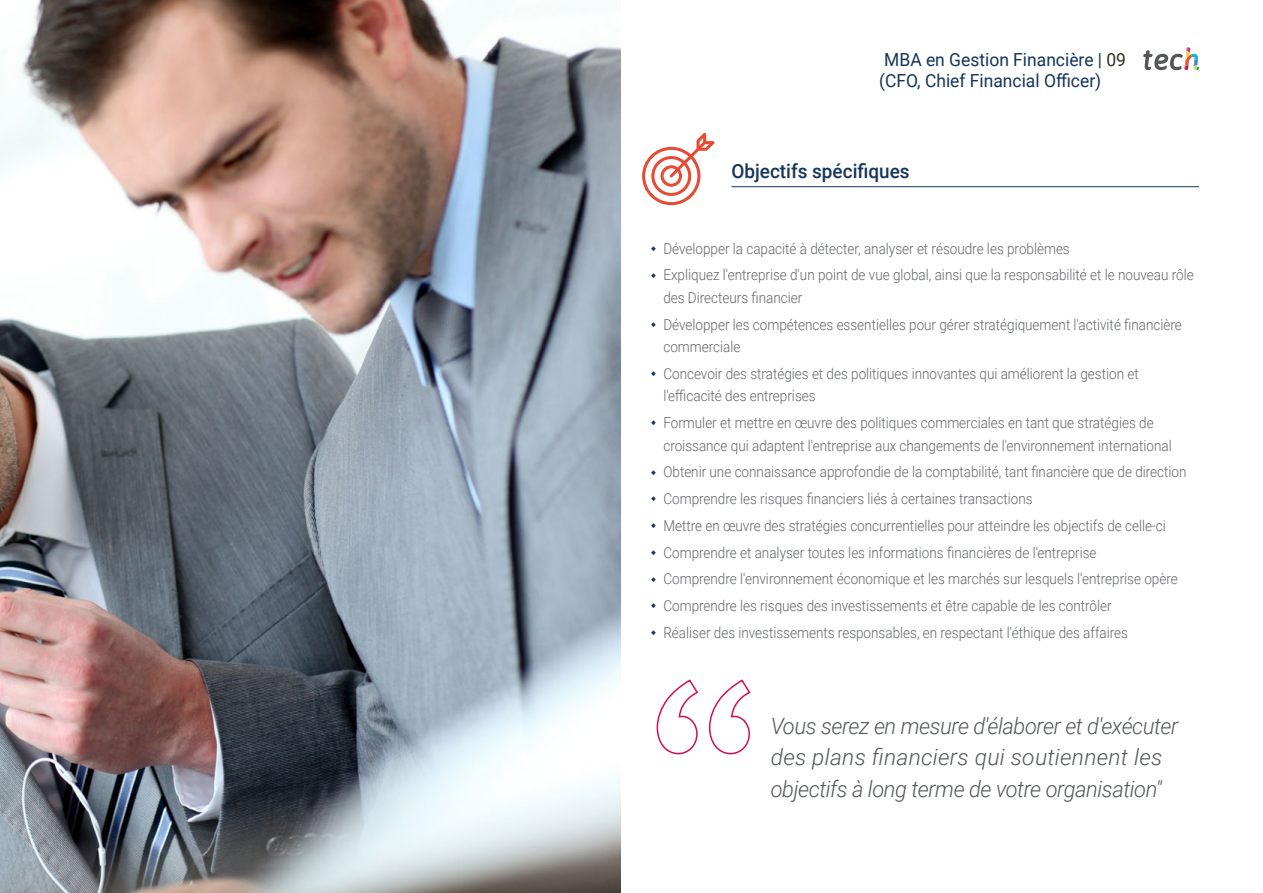
<style>
.page{position:relative;width:1263px;height:893px;background:#fff}
.page>*{position:absolute;margin:0;border:0;box-sizing:border-box;transform-origin:0 0}
.t1{font:italic 300 22.5px/31.5px "Roboto";letter-spacing:-.02em;color:#52555b}
.t2{font:500 19.5px "Roboto";color:#16355a}
.t3{font:18px/20.5px "Roboto";color:#143459}
.t4{font:300 15px/26.7px "Roboto";color:#61646a;scale:.9 1}
.s1{color:#312e20}
</style>
<div class="page">
<img style="left:0;top:0;width:621px;height:893px">
<hr style="left:731px;top:186px;width:468px;height:1px;background:#17355b">
<svg style="left:642px;top:133px;width:72px;height:72px"></svg>
<svg style="left:1143px;top:47px;width:56px;height:24px"></svg>
<svg style="left:656px;top:679px;width:95px;height:76px"></svg>
<p class="t3" style="left:879px;top:49px;width:248px">MBA en Gestion Financière | <span class="s1">09 </span>(CFO, Chief Financial Officer)</p>
<h2 class="t2" style="left:731px;top:158px;width:180px">Objectifs spécifiques</h2>
<p class="t4" style="left:663px;top:234px;width:591px">Développer la capacité à détecter, analyser et résoudre les problèmes<br>Expliquez l'entreprise d'un point de vue global, ainsi que la responsabilité et le nouveau rôle</p>
<p class="t4" style="left:663px;top:284px;width:578px">des Directeurs financier<br>Développer les compétences essentielles pour gérer stratégiquement l'activité financière</p>
<p class="t4" style="left:663px;top:333px;width:530px">commerciale<br>Concevoir des stratégies et des politiques innovantes qui améliorent la gestion et</p>
<p class="t4" style="left:663px;top:382px;width:546px">l'efficacité des entreprises<br>Formuler et mettre en œuvre des politiques commerciales en tant que stratégies de</p>
<p class="t4" style="left:663px;top:431px;width:583px">croissance qui adaptent l'entreprise aux changements de l'environnement international Obtenir une connaissance approfondie de la comptabilité, tant financière que de direction Comprendre les risques financiers liés à certaines transactions<br>Mettre en œuvre des stratégies concurrentielles pour atteindre les objectifs de celle-ci Comprendre et analyser toutes les informations financières de l'entreprise<br>Comprendre l'environnement économique et les marchés sur lesquels l'entreprise opère Comprendre les risques des investissements et être capable de les contrôler<br>Réaliser des investissements responsables, en respectant l'éthique des affaires</p>
<h1 class="t1" style="left:771px;top:709px;width:409px">Vous serez en mesure d'élaborer et d'exécuter des plans financiers qui soutiennent les objectifs à long terme de votre organisation"</h1>
</div>
